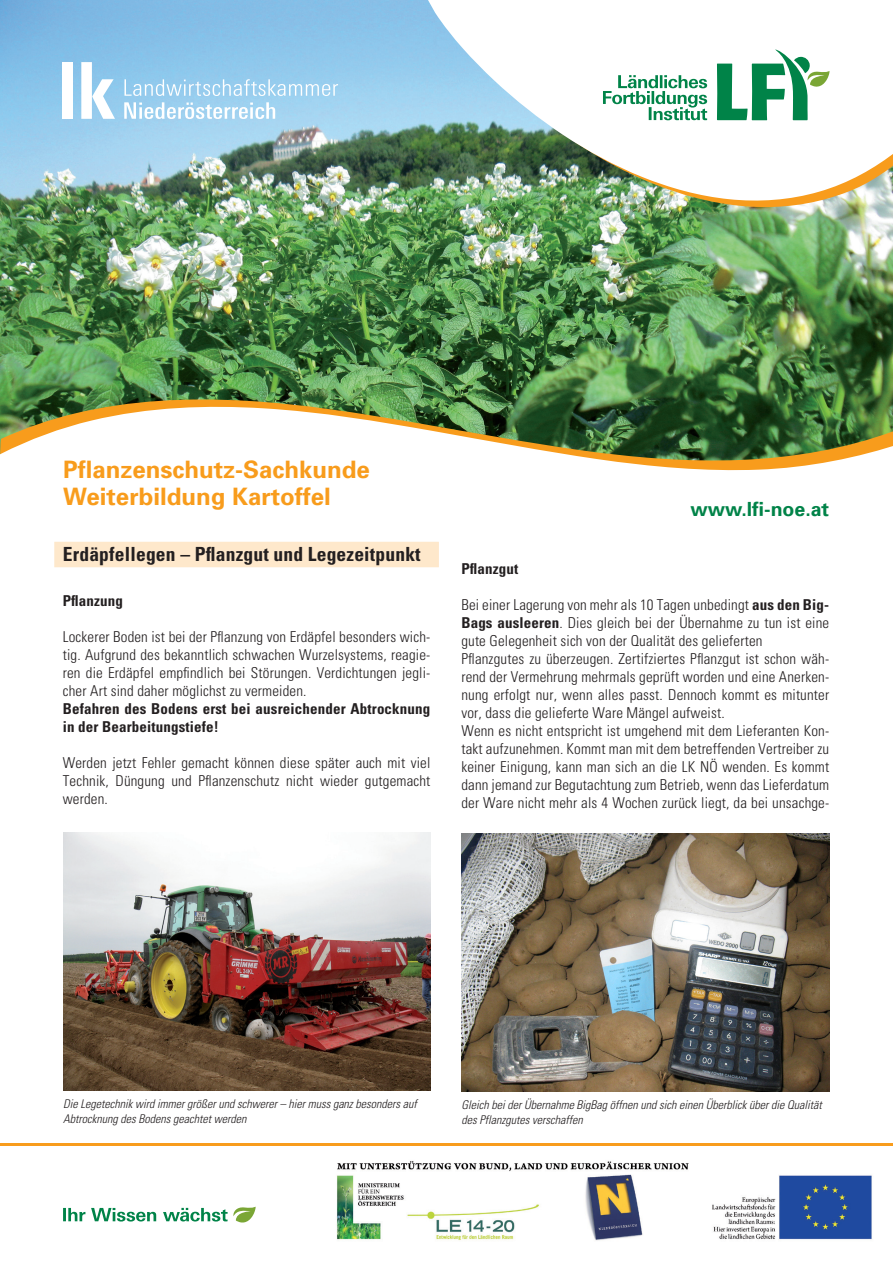
<style>
.page{position:relative;width:893px;height:1263px;background:#fff}
.page>*{position:absolute;margin:0;border:0;box-sizing:border-box;transform-origin:0 0}
.t1{font:700 24px/27px "Univers";color:#f89c1c}
.t2{font:700 condensed 19.5px "Univers";letter-spacing:.01em;color:#231f20}
.t3{font:700 19.5px "Univers";color:#008348}
.t4{font:300 condensed 15px/18px "Univers";letter-spacing:.01em;color:#231f20}
.t5{font:700 condensed 15px "Univers";letter-spacing:.01em;color:#231f20}
.t6{font:italic 300 condensed 12px/14.4px "Univers";color:#231f20}
.s1{font-weight:700}
</style>
<div class="page">
<div style="left:54px;top:542px;width:385px;height:25px;background:#fee8cb"></div>
<img style="left:0;top:0;width:893px;height:397px">
<img style="left:0;top:397px;width:893px;height:8px">
<svg style="left:0;top:405px;width:893px;height:66px"></svg>
<img style="left:435px;top:202px;width:458px;height:7px">
<svg style="left:419px;top:0;width:474px;height:202px"></svg>
<svg style="left:603px;top:75px;width:104px;height:45px"></svg>
<svg style="left:717px;top:49px;width:113px;height:71px"></svg>
<img style="left:63px;top:832px;width:368px;height:258px">
<img style="left:461px;top:833px;width:368px;height:258px">
<img style="left:336px;top:1161px;width:536px;height:80px">
<svg style="left:63px;top:1206px;width:193px;height:16px"></svg>
<hr style="left:0;top:1143px;width:893px;height:3px;background:#f89c1c">
<svg style="left:124px;top:79px;width:214px;height:17px;background:#acd6f1"></svg>
<svg style="left:124px;top:102px;width:151px;height:17px"></svg>
<div style="left:62px;top:62px;width:10px;height:57px;background:#fff"></div>
<svg style="left:81px;top:62px;width:34px;height:57px"></svg>
<p class="t1" style="left:63px;top:455px;width:308px">Pflanzenschutz-Sachkunde<br>Weiterbildung Kartoffel</p>
<p class="t2" style="left:63px;top:542px;width:359px">Erdäpfellegen – Pflanzgut und Legezeitpunkt</p>
<p class="t5" style="left:63px;top:592px;width:62px">Pflanzung</p>
<p class="t4" style="left:63px;top:628px;width:369px">Lockerer Boden ist bei der Pflanzung von Erdäpfel besonders wich&shy;tig. Aufgrund des bekanntlich schwachen Wurzelsystems, reagie&shy;ren die Erdäpfel empfindlich bei Störungen. Verdichtungen jegli&shy;cher Art sind daher möglichst zu vermeiden.<br><span class="s1">Befahren des Bodens erst bei ausreichender Abtrocknung in der Bearbeitungstiefe!</span></p>
<p class="t4" style="left:63px;top:754px;width:369px;text-align:justify">Werden jetzt Fehler gemacht können diese später auch mit viel Technik, Düngung und Pflanzenschutz nicht wieder gutgemacht werden.</p>
<p class="t3" style="left:690px;top:497px;width:140px">www.lfi-noe.at</p>
<p class="t5" style="left:461px;top:559px;width:58px">Pflanzgut</p>
<p class="t4" style="left:461px;top:595px;width:369px">Bei einer Lagerung von mehr als 10 Tagen unbedingt <span class="s1">aus den Big-Bags ausleeren</span>. Dies gleich bei der Übernahme zu tun ist eine gute Gelegenheit sich von der Qualität des gelieferten<br>Pflanzgutes zu überzeugen. Zertifziertes Pflanzgut ist schon wäh&shy;rend der Vermehrung mehrmals geprüft worden und eine Anerken&shy;nung erfolgt nur, wenn alles passt. Dennoch kommt es mitunter vor, dass die gelieferte Ware Mängel aufweist.<br>Wenn es nicht entspricht ist umgehend mit dem Lieferanten Kon&shy;takt aufzunehmen. Kommt man mit dem betreffenden Vertreiber zu keiner Einigung, kann man sich an die LK NÖ wenden. Es kommt dann jemand zur Begutachtung zum Betrieb, wenn das Lieferdatum der Ware nicht mehr als 4 Wochen zurück liegt, da bei unsachge-</p>
<p class="t6" style="left:63px;top:1097px;width:355px">Die Legetechnik wird immer größer und schwerer – hier muss ganz besonders auf<br>Abtrocknung des Bodens geachtet werden</p>
<p class="t6" style="left:461px;top:1098px;width:362px">Gleich bei der Übernahme BigBag öffnen und sich einen Überblick über die Qualität des Pflanzgutes verschaffen</p>
</div>
